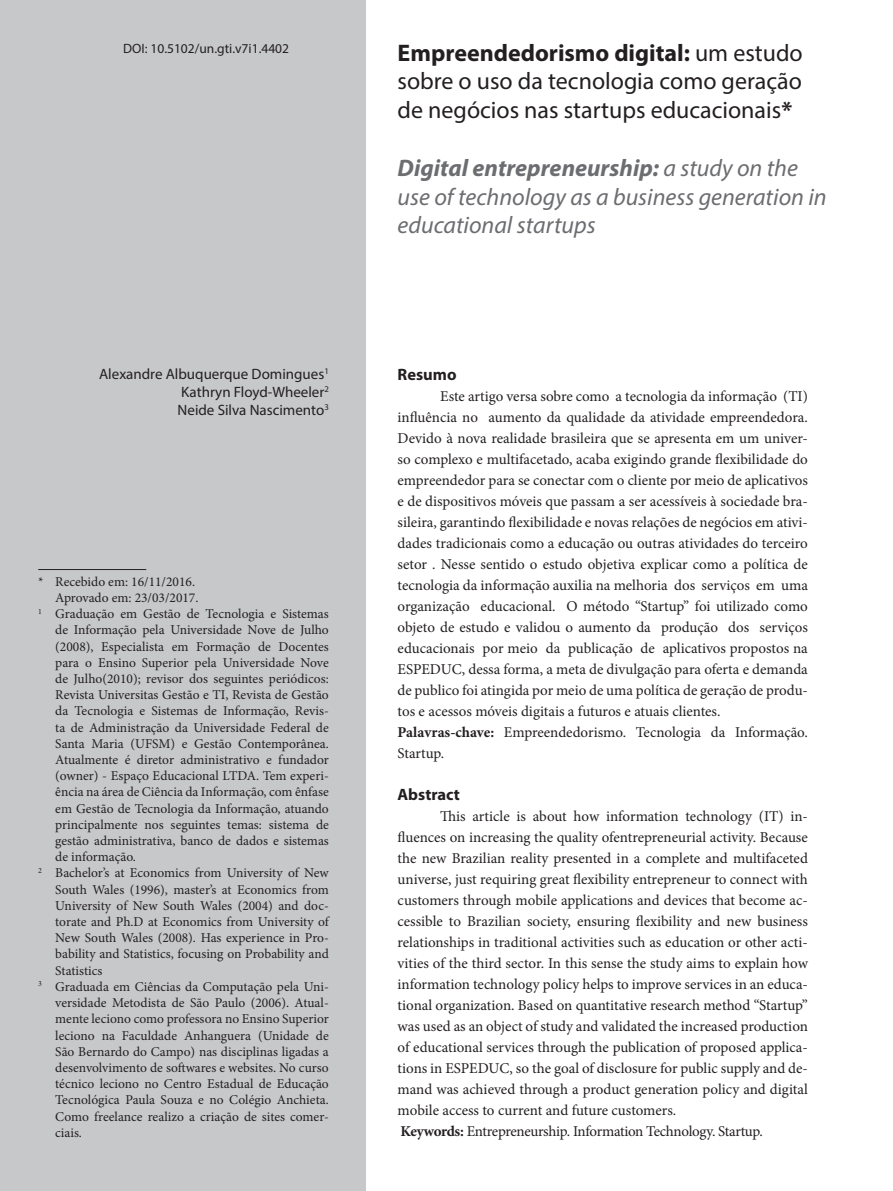
<style>
.page{position:relative;width:893px;height:1191px;background:#fff}
.page>*{position:absolute;margin:0;border:0;box-sizing:border-box;transform-origin:0 0}
.t1{font:24px/28.8px "Myriad Pro";color:#231f20;text-align:justify}
.t2{font:italic 24px/28.8px "Myriad Pro";color:#6c6d70}
.t3{font:700 16.5px "Myriad Pro";color:#231f20}
.t4{font:15px/21px "Minion Pro";color:#231f20}
.t5{font:15px/18px "Myriad Pro";color:#231f20;text-align:justify}
.t6{font:13.5px "Minion Pro";color:#231f20}
.t7{font:13.5px "Myriad Pro";color:#231f20}
.s1{font-weight:700}
</style>
<div class="page">
<div style="left:0;top:0;width:366px;height:1191px;background:#c7c8ca"></div>
<hr style="left:38px;top:569px;width:108px;height:1px;background:#231f20">
<p class="t7" style="left:123px;top:40px;width:167px">DOI: 10.5102/un.gti.v7i1.4402</p>
<p class="t5" style="left:178px;top:364px;width:153px;text-indent:-78px">Alexandre Albuquerque Domingues<sup>1<br></sup>Kathryn Floyd-Wheeler<sup>2<br></sup>Neide Silva Nascimento<sup>3</sup></p>
<p class="t6" style="left:38px;top:572px;width:158px">* Recebido em: 16/11/2016.</p>
<p class="t6" style="left:55px;top:588px;width:145px">Aprovado em: 23/03/2017.</p>
<p class="t6" style="left:38px;top:605px;width:292px"><sup>1</sup> Graduação em Gestão de Tecnologia e Sistemas</p>
<p class="t6" style="left:55px;top:621px;width:275px">de Informação pela Universidade Nove de Julho</p>
<p class="t6" style="left:55px;top:637px;width:275px">(2008), Especialista em Formação de Docentes</p>
<p class="t6" style="left:55px;top:653px;width:275px">para o Ensino Superior pela Universidade Nove</p>
<p class="t6" style="left:55px;top:669px;width:275px">de Julho(2010); revisor dos seguintes periódicos:</p>
<p class="t6" style="left:55px;top:686px;width:275px">Revista Universitas Gestão e TI, Revista de Gestão</p>
<p class="t6" style="left:55px;top:702px;width:275px">da Tecnologia e Sistemas de Informação, Revis-</p>
<p class="t6" style="left:55px;top:718px;width:275px">ta de Administração da Universidade Federal de</p>
<p class="t6" style="left:55px;top:734px;width:275px">Santa Maria (UFSM) e Gestão Contemporânea.</p>
<p class="t6" style="left:55px;top:750px;width:275px">Atualmente é diretor administrativo e fundador</p>
<p class="t6" style="left:55px;top:767px;width:275px">(owner) - Espaço Educacional LTDA. Tem experi-</p>
<p class="t6" style="left:55px;top:783px;width:275px">ência na área de Ciência da Informação, com ênfase</p>
<p class="t6" style="left:55px;top:799px;width:275px">em Gestão de Tecnologia da Informação, atuando</p>
<p class="t6" style="left:55px;top:815px;width:275px">principalmente nos seguintes temas: sistema de</p>
<p class="t6" style="left:55px;top:831px;width:275px">gestão administrativa, banco de dados e sistemas</p>
<p class="t6" style="left:55px;top:848px;width:82px">de informação.</p>
<p class="t6" style="left:38px;top:864px;width:292px"><sup>2</sup> Bachelor’s at Economics from University of New</p>
<p class="t6" style="left:55px;top:880px;width:275px">South Wales (1996), master’s at Economics from</p>
<p class="t6" style="left:55px;top:896px;width:275px">University of New South Wales (2004) and doc-</p>
<p class="t6" style="left:55px;top:912px;width:275px">torate and Ph.D at Economics from University of</p>
<p class="t6" style="left:55px;top:929px;width:275px">New South Wales (2008). Has experience in Pro-</p>
<p class="t6" style="left:55px;top:945px;width:275px">bability and Statistics, focusing on Probability and</p>
<p class="t6" style="left:55px;top:961px;width:49px">Statistics</p>
<p class="t6" style="left:38px;top:977px;width:292px"><sup>3</sup> Graduada em Ciências da Computação pela Uni-</p>
<p class="t6" style="left:55px;top:993px;width:275px">versidade Metodista de São Paulo (2006). Atual-</p>
<p class="t6" style="left:55px;top:1010px;width:275px">mente leciono como professora no Ensino Superior</p>
<p class="t6" style="left:55px;top:1026px;width:275px">leciono na Faculdade Anhanguera (Unidade de</p>
<p class="t6" style="left:55px;top:1042px;width:275px">São Bernardo do Campo) nas disciplinas ligadas a</p>
<p class="t6" style="left:55px;top:1058px;width:275px">desenvolvimento de softwares e websites. No curso</p>
<p class="t6" style="left:55px;top:1074px;width:275px">técnico leciono no Centro Estadual de Educação</p>
<p class="t6" style="left:55px;top:1091px;width:275px">Tecnológica Paula Souza e no Colégio Anchieta.</p>
<p class="t6" style="left:55px;top:1107px;width:275px">Como freelance realizo a criação de sites comer-</p>
<p class="t6" style="left:55px;top:1123px;width:28px">ciais.</p>
<h1 class="t1" style="left:398px;top:38px;width:407px"><span class="s1">Empreendedorismo digital:</span> um estudo sobre o uso da tecnologia como geração de negócios nas startups educacionais<span class="s1">*</span></h1>
<h1 class="t2" style="left:398px;top:153px;width:431px"><span class="s1">Digital entrepreneurship:</span> a study on the use of technology as a business generation in educational startups</h1>
<p class="t3" style="left:398px;top:365px;width:60px">Resumo</p>
<p class="t4" style="left:398px;top:385px;width:412px;text-indent:43px">Este artigo versa sobre como a tecnologia da informação (TI) influência no aumento da qualidade da atividade empreendedora.<br>Devido à nova realidade brasileira que se apresenta em um univer&shy;so complexo e multifacetado, acaba exigindo grande flexibilidade do empreendedor para se conectar com o cliente por meio de aplicativos e de dispositivos móveis que passam a ser acessíveis à sociedade bra&shy;sileira, garantindo flexibilidade e novas relações de negócios em ativi&shy;dades tradicionais como a educação ou outras atividades do terceiro setor . Nesse sentido o estudo objetiva explicar como a política de tecnologia da informação auxilia na melhoria dos serviços em uma organização educacional. O método “Startup” foi utilizado como objeto de estudo e validou o aumento da produção dos serviços educacionais por meio da publicação de aplicativos propostos na ESPEDUC, dessa forma, a meta de divulgação para oferta e demanda de publico foi atingida por meio de uma política de geração de produ&shy;tos e acessos móveis digitais a futuros e atuais clientes.<br><span class="s1">Palavras-chave:</span> Empreendedorismo. Tecnologia da Informação.<br>Startup.</p>
<p class="t3" style="left:398px;top:785px;width:64px">Abstract</p>
<p class="t4" style="left:398px;top:805px;width:412px;text-indent:43px">This article is about how information technology (IT) in&shy;fluences on increasing the quality ofentrepreneurial activity. Because the new Brazilian reality presented in a complete and multifaceted universe, just requiring great flexibility entrepreneur to connect with customers through mobile applications and devices that become ac&shy;cessible to Brazilian society, ensuring flexibility and new business relationships in traditional activities such as education or other acti&shy;vities of the third sector. In this sense the study aims to explain how information technology policy helps to improve services in an educa&shy;tional organization. Based on quantitative research method “Startup” was used as an object of study and validated the increased production of educational services through the publication of proposed applica&shy;tions in ESPEDUC, so the goal of disclosure for public supply and de&shy;mand was achieved through a product generation policy and digital mobile access to current and future customers.<br><span class="s1">Keywords:</span> Entrepreneurship. Information Technology. Startup.</p>
</div>
